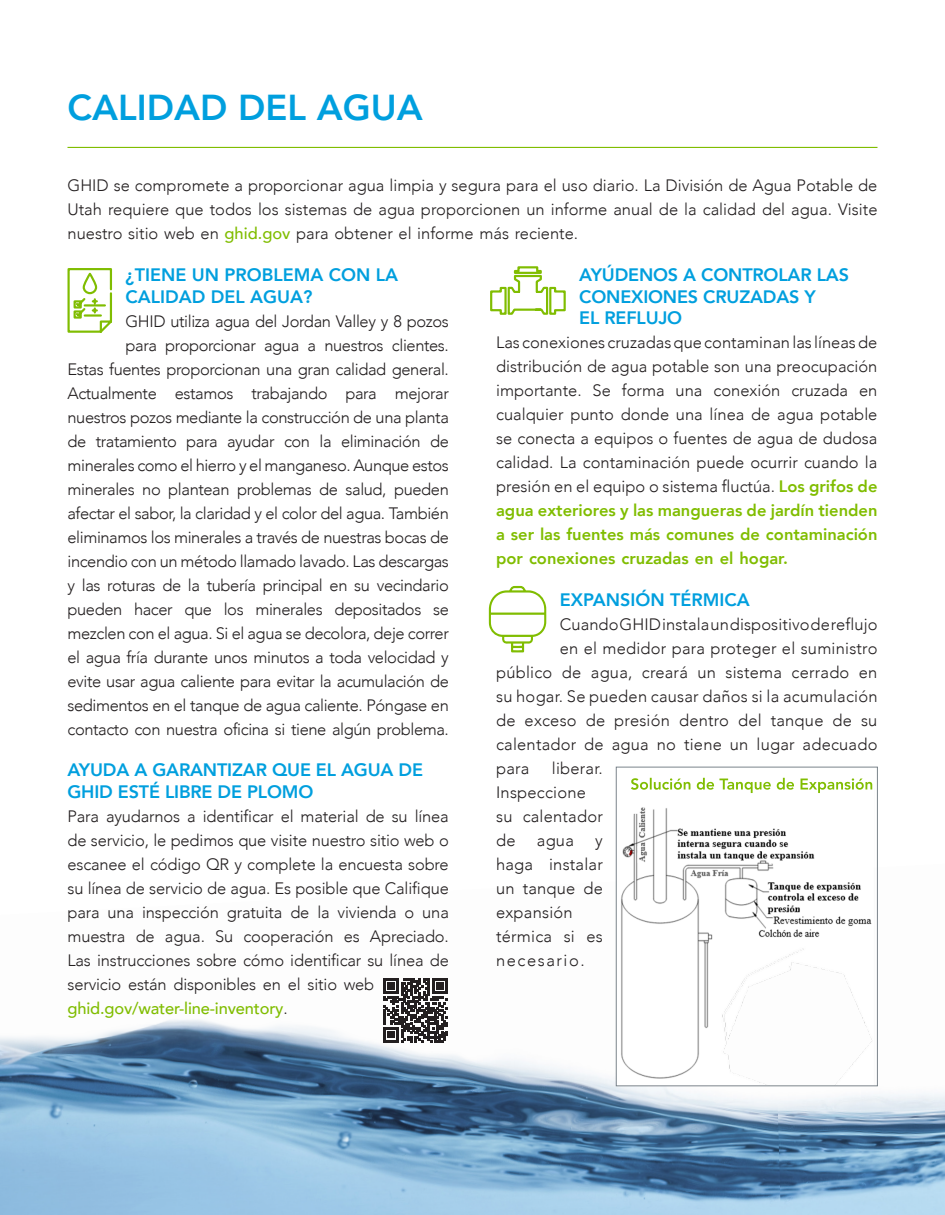
<style>
.page{position:relative;width:945px;height:1215px;background:#fff}
.page>*{position:absolute;margin:0;border:0;box-sizing:border-box;transform-origin:0 0}
.Header_1{font:800 36px "Avenir";color:#009fde}
.Header_2{font:800 18px/21.6px "Avenir";letter-spacing:-.01em;color:#009fde}
.t1{font:300 16.5px/24px "Avenir";letter-spacing:-.025em;color:#231f20;text-align:justify}
.t2{font:300 16.5px/24px "Avenir";letter-spacing:.015em;color:#231f20}
.t3{font:300 16.5px "Avenir";letter-spacing:.005em;color:#231f20}
.s1{font-weight:500;color:#80bd01}
.s2{font-weight:800;color:#80bd01}
</style>
<div class="page">
<img style="left:615px;top:864px;width:330px;height:351px">
<img style="left:0;top:939px;width:781px;height:276px">
<svg style="left:67px;top:268px;width:46px;height:65px"></svg>
<svg style="left:490px;top:266px;width:76px;height:49px"></svg>
<svg style="left:489px;top:586px;width:57px;height:66px"></svg>
<hr style="left:68px;top:147px;width:810px;height:1px;background:#80bd01">
<svg style="left:383px;top:978px;width:65px;height:65px"></svg>
<svg style="left:616px;top:767px;width:262px;height:319px"></svg>
<svg style="left:631px;top:778px;width:241px;height:15px"></svg>
<p class="Header_1" style="left:68px;top:79px;width:357px">CALIDAD DEL AGUA</p>
<p class="t1" style="left:68px;top:173px;width:812px">GHID se compromete a proporcionar agua limpia y segura para el uso diario. La División de Agua Potable de Utah requiere que todos los sistemas de agua proporcionen un informe anual de la calidad del agua. Visite nuestro sitio web en <span class="s1">ghid.gov</span> para obtener el informe más reciente.</p>
<p class="Header_2" style="left:126px;top:264px;width:274px">¿TIENE UN PROBLEMA CON LA<br>CALIDAD DEL AGUA?</p>
<p class="t1" style="left:68px;top:309px;width:383px;text-align:right">GHID utiliza agua del Jordan Valley y 8 pozos<br>para proporcionar agua a nuestros clientes.<br>Estas fuentes proporcionan una gran calidad general.<br>Actualmente estamos trabajando para mejorar nuestros pozos mediante la construcción de una planta de tratamiento para ayudar con la eliminación de minerales como el hierro y el manganeso. Aunque estos minerales no plantean problemas de salud, pueden afectar el sabor, la claridad y el color del agua. También eliminamos los minerales a través de nuestras bocas de incendio con un método llamado lavado. Las descargas y las roturas de la tubería principal en su vecindario pueden hacer que los minerales depositados se mezclen con el agua. Si el agua se decolora, deje correr el agua fría durante unos minutos a toda velocidad y evite usar agua caliente para evitar la acumulación de sedimentos en el tanque de agua caliente. Póngase en contacto con nuestra oficina si tiene algún problema.</p>
<p class="Header_2" style="left:68px;top:759px;width:357px">AYUDA A GARANTIZAR QUE EL AGUA DE<br>GHID ESTÉ LIBRE DE PLOMO</p>
<p class="t1" style="left:68px;top:804px;width:383px;text-align:left">Para ayudarnos a identificar el material de su línea de servicio, le pedimos que visite nuestro sitio web o escanee el código QR y complete la encuesta sobre su línea de servicio de agua. Es posible que Califique para una inspección gratuita de la vivienda o una muestra de agua. Su cooperación es Apreciado.<br>Las instrucciones sobre cómo identificar su línea de servicio están disponibles en el sitio web <span class="s1">ghid.gov/water-line-inventory</span>.</p>
<p class="Header_2" style="left:579px;top:264px;width:271px">AYÚDENOS A CONTROLAR LAS<br>CONEXIONES CRUZADAS Y<br>EL REFLUJO</p>
<p class="t1" style="left:496px;top:331px;width:383px">Las conexiones cruzadas que contaminan las líneas de distribución de agua potable son una preocupación importante. Se forma una conexión cruzada en cualquier punto donde una línea de agua potable se conecta a equipos o fuentes de agua de dudosa calidad. La contaminación puede ocurrir cuando la presión en el equipo o sistema fluctúa. <span class="s2">Los grifos de agua exteriores y las mangueras de jardín tienden a ser las fuentes más comunes de contaminación por conexiones cruzadas en el hogar.</span></p>
<p class="Header_2" style="left:560px;top:589px;width:191px">EXPANSIÓN TÉRMICA</p>
<p class="t3" style="left:560px;top:615px;width:319px">Cuando GHID instala un dispositivo de reflujo</p>
<p class="t2" style="left:560px;top:636px;width:319px">en el medidor para proteger el suministro</p>
<p class="t2" style="left:496px;top:660px;width:383px">público de agua, creará un sistema cerrado en</p>
<p class="t2" style="left:496px;top:684px;width:383px">su hogar. Se pueden causar daños si la acumulación</p>
<p class="t2" style="left:496px;top:708px;width:383px">de exceso de presión dentro del tanque de su</p>
<p class="t2" style="left:496px;top:732px;width:383px">calentador de agua no tiene un lugar adecuado</p>
<p class="t1" style="left:496px;top:756px;width:35px">para</p>
<p class="t2" style="left:496px;top:756px;width:108px;text-indent:56px">liberar.<br>Inspeccione su calentador de</p>
<p class="t1" style="left:537px;top:828px;width:39px">agua</p>
<p class="t2" style="left:496px;top:828px;width:108px;text-indent:99px">y haga instalar un tanque de expansión térmica si es necesario.</p>
</div>
